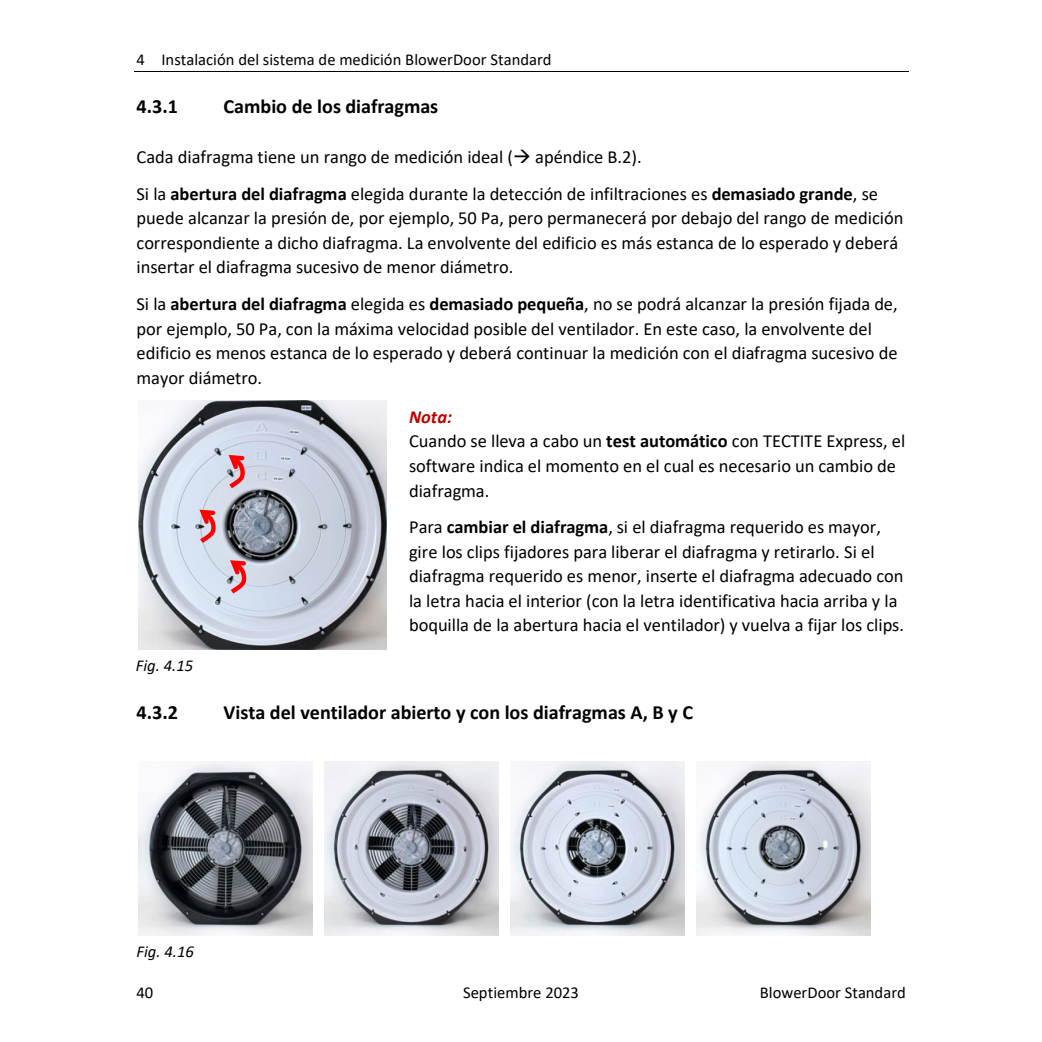
<style>
.page{position:relative;width:1042px;height:1042px;background:#fff}
.page>*{position:absolute;margin:0;border:0;box-sizing:border-box;transform-origin:0 0}
.t1{font:700 20.12px "Calibri";color:#000}
.t2{font:18.55px/24.5px "Calibri";color:#000}
.t3{font:italic 700 18.55px "Calibri";color:#c00000}
.t4{font:16.62px "Calibri";color:#000}
.t5{font:italic 16.62px "Calibri";color:#000}
.s1{font-weight:700}
</style>
<div class="page">
<hr style="left:134px;top:71px;width:774px;height:1px;background:#000">
<img style="left:139px;top:401px;width:248px;height:248px">
<img style="left:139px;top:761px;width:173px;height:174px">
<img style="left:325px;top:761px;width:173px;height:174px">
<img style="left:511px;top:761px;width:173px;height:174px">
<img style="left:697px;top:761px;width:173px;height:174px">
<svg style="left:199px;top:510px;width:17px;height:33px"></svg>
<svg style="left:229px;top:455px;width:16px;height:33px"></svg>
<svg style="left:230px;top:560px;width:16px;height:33px"></svg>
<p class="t4" style="left:137px;top:53px;width:416px">4 Instalación del sistema de medición BlowerDoor Standard</p>
<h3 class="t1" style="left:137px;top:98px;width:43px">4.3.1</h3>
<h3 class="t1" style="left:223px;top:98px;width:216px">Cambio de los diafragmas</h3>
<p class="t2" style="left:137px;top:146px;width:507px">Cada diafragma tiene un rango de medición ideal (→ apéndice B.2).</p>
<p class="t2" style="left:137px;top:183px;width:768px">Si la <span class="s1">abertura del diafragma</span> elegida durante la detección de infiltraciones es <span class="s1">demasiado grande</span>, se puede alcanzar la presión de, por ejemplo, 50 Pa, pero permanecerá por debajo del rango de medición correspondiente a dicho diafragma. La envolvente del edificio es más estanca de lo esperado y deberá insertar el diafragma sucesivo de menor diámetro.</p>
<p class="t2" style="left:137px;top:293px;width:763px">Si la <span class="s1">abertura del diafragma</span> elegida es <span class="s1">demasiado pequeña</span>, no se podrá alcanzar la presión fijada de, por ejemplo, 50 Pa, con la máxima velocidad posible del ventilador. En este caso, la envolvente del edificio es menos estanca de lo esperado y deberá continuar la medición con el diafragma sucesivo de mayor diámetro.</p>
<p class="t5" style="left:136px;top:659px;width:59px">Fig. 4.15</p>
<p class="t3" style="left:409px;top:409px;width:45px">Nota:</p>
<p class="t2" style="left:409px;top:430px;width:498px">Cuando se lleva a cabo un <span class="s1">test automático</span> con TECTITE Express, el software indica el momento en el cual es necesario un cambio de diafragma.</p>
<p class="t2" style="left:409px;top:516px;width:497px">Para <span class="s1">cambiar el diafragma</span>, si el diafragma requerido es mayor, gire los clips fijadores para liberar el diafragma y retirarlo. Si el diafragma requerido es menor, inserte el diafragma adecuado con la letra hacia el interior (con la letra identificativa hacia arriba y la boquilla de la abertura hacia el ventilador) y vuelva a fijar los clips.</p>
<h3 class="t1" style="left:137px;top:704px;width:43px">4.3.2</h3>
<h3 class="t1" style="left:223px;top:704px;width:471px">Vista del ventilador abierto y con los diafragmas A, B y C</h3>
<p class="t5" style="left:137px;top:945px;width:59px">Fig. 4.16</p>
<p class="t4" style="left:137px;top:985px;width:18px">40</p>
<p class="t4" style="left:463px;top:985px;width:117px">Septiembre 2023</p>
<p class="t4" style="left:760px;top:985px;width:147px">BlowerDoor Standard</p>
</div>
